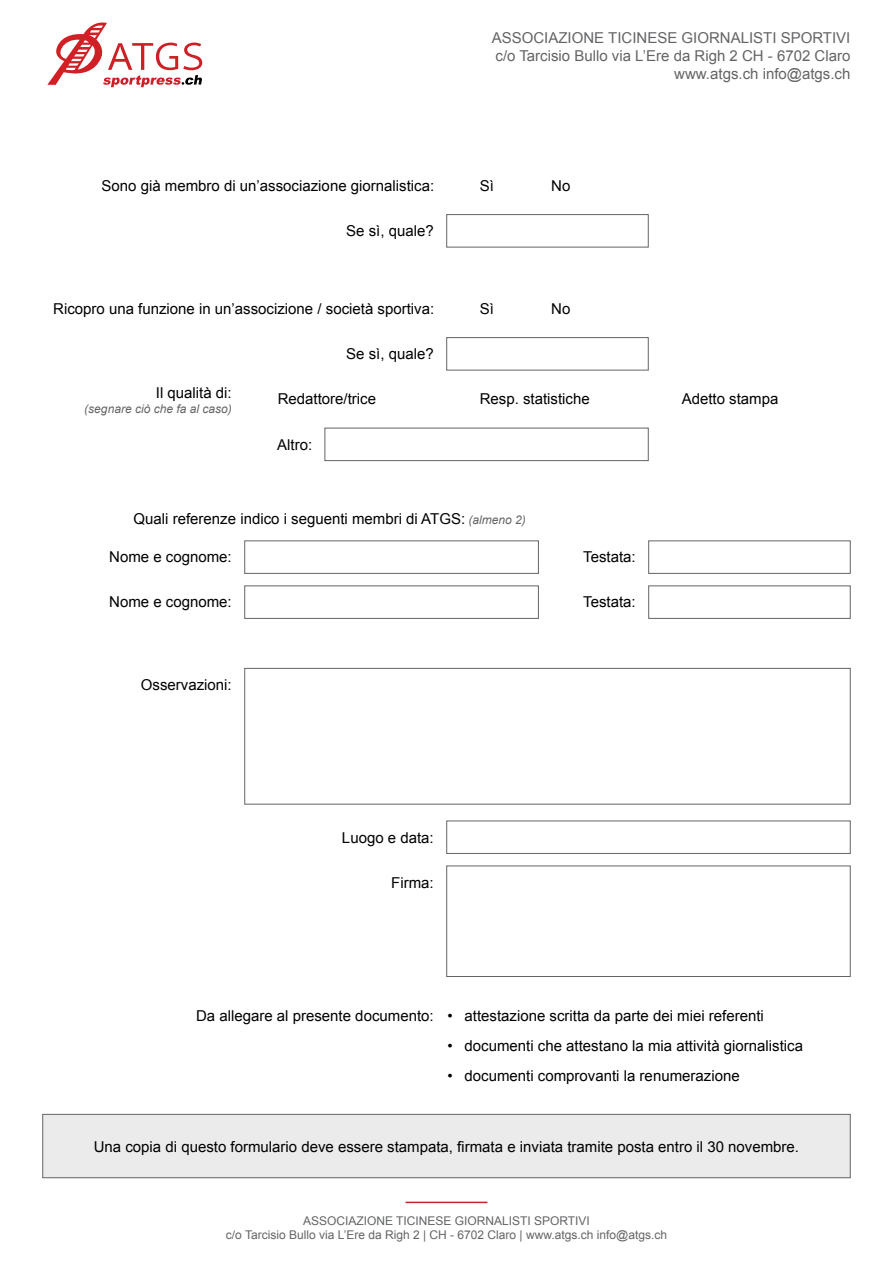
<style>
.page{position:relative;width:893px;height:1263px;background:#fff}
.page>*{position:absolute;margin:0;border:0;box-sizing:border-box;transform-origin:0 0}
.t1{font:15px "Arial";color:#000}
.t2{font:15px/18px "Arial";color:#636466;text-align:right}
.t3{font:12px/14.4px "Arial";color:#636466;text-align:center}
.t4{font:italic 12px "Arial";color:#636466}
.s1{font-style:italic;font-size:12px;color:#636466}
</style>
<div class="page">
<svg style="left:47px;top:22px;width:155px;height:65px"></svg>
<hr style="left:406px;top:1202px;width:81px;height:1px;background:#d11f26">
<div style="left:43px;top:1114px;width:807px;height:64px;background:#ebebec;border:1px solid #636466"></div>
<div style="left:446px;top:214px;width:202px;height:33px;border:1px solid #636466"></div>
<div style="left:325px;top:428px;width:323px;height:33px;border:1px solid #636466"></div>
<div style="left:446px;top:821px;width:404px;height:33px;border:1px solid #636466"></div>
<div style="left:446px;top:337px;width:202px;height:33px;border:1px solid #636466"></div>
<div style="left:244px;top:541px;width:295px;height:33px;border:1px solid #636466"></div>
<div style="left:244px;top:586px;width:295px;height:33px;border:1px solid #636466"></div>
<div style="left:648px;top:541px;width:202px;height:33px;border:1px solid #636466"></div>
<div style="left:648px;top:586px;width:202px;height:33px;border:1px solid #636466"></div>
<div style="left:244px;top:668px;width:606px;height:136px;border:1px solid #636466"></div>
<div style="left:446px;top:866px;width:404px;height:111px;border:1px solid #636466"></div>
<p class="t2" style="left:492px;top:29px;width:360px">ASSOCIAZIONE TICINESE GIORNALISTI SPORTIVI c/o Tarcisio Bullo via L’Ere da Righ 2 CH - 6702 Claro www.atgs.ch info@atgs.ch</p>
<p class="t1" style="left:102px;top:176px;width:334px">Sono già membro di un’associazione giornalistica:</p>
<p class="t1" style="left:480px;top:176px;width:16px">Sì</p>
<p class="t1" style="left:551px;top:176px;width:21px">No</p>
<p class="t1" style="left:346px;top:221px;width:89px">Se sì, quale?</p>
<p class="t1" style="left:53px;top:299px;width:382px">Ricopro una funzione in un’associzione / società sportiva:</p>
<p class="t1" style="left:480px;top:299px;width:16px">Sì</p>
<p class="t1" style="left:551px;top:299px;width:21px">No</p>
<p class="t1" style="left:156px;top:383px;width:77px">Il qualità di:</p>
<p class="t4" style="left:84px;top:401px;width:149px">(segnare ciò che fa al caso)</p>
<p class="t1" style="left:346px;top:344px;width:89px">Se sì, quale?</p>
<p class="t1" style="left:278px;top:389px;width:100px">Redattore/trice</p>
<p class="t1" style="left:480px;top:389px;width:112px">Resp. statistiche</p>
<p class="t1" style="left:682px;top:389px;width:98px">Adetto stampa</p>
<p class="t1" style="left:277px;top:435px;width:37px">Altro:</p>
<p class="t1" style="left:134px;top:509px;width:394px">Quali referenze indico i seguenti membri di ATGS: <span class="s1">(almeno 2)</span></p>
<p class="t1" style="left:109px;top:547px;width:124px">Nome e cognome:</p>
<p class="t1" style="left:109px;top:592px;width:124px">Nome e cognome:</p>
<p class="t1" style="left:141px;top:675px;width:92px">Osservazioni:</p>
<p class="t1" style="left:342px;top:827px;width:93px">Luogo e data:</p>
<p class="t1" style="left:391px;top:872px;width:44px">Firma:</p>
<p class="t1" style="left:583px;top:547px;width:54px">Testata:</p>
<p class="t1" style="left:583px;top:592px;width:54px">Testata:</p>
<p class="t1" style="left:196px;top:1006px;width:569px">Da allegare al presente documento: • attestazione scritta da parte dei miei referenti</p>
<p class="t1" style="left:448px;top:1036px;width:357px">• documenti che attestano la mia attività giornalistica</p>
<p class="t1" style="left:448px;top:1066px;width:294px">• documenti comprovanti la renumerazione</p>
<p class="t1" style="left:94px;top:1136px;width:707px">Una copia di questo formulario deve essere stampata, firmata e inviata tramite posta entro il 30 novembre.</p>
<p class="t3" style="left:226px;top:1213px;width:443px">ASSOCIAZIONE TICINESE GIORNALISTI SPORTIVI<br>c/o Tarcisio Bullo via L’Ere da Righ 2 | CH - 6702 Claro | www.atgs.ch info@atgs.ch</p>
</div>
